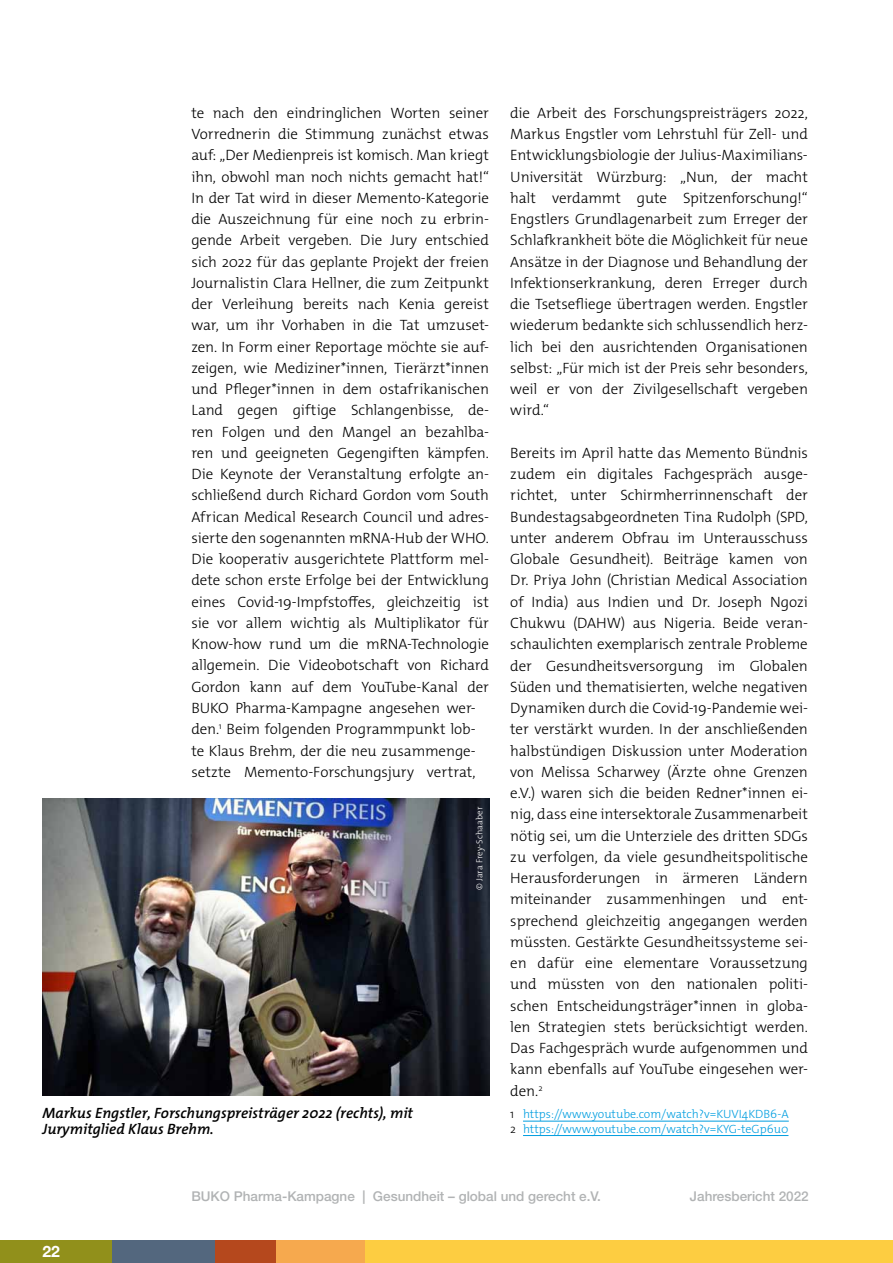
<style>
.page{position:relative;width:893px;height:1263px;background:#fff}
.page>*{position:absolute;margin:0;border:0;box-sizing:border-box;transform-origin:0 0}
.t1{font:700 15.75px "Helvetica Neue LT";color:#fff}
.t2{font:300 15px/21.3px "The Mix Os F";letter-spacing:-.005em;color:#000;text-align:justify}
.t3{font:italic 600 15px/16.5px "The Mix Os F";color:#000}
.t4{font:500 13.5px "Helvetica Neue LT";color:#b1b3b4}
.t5{font:300 12px/14.4px "The Mix Os F";color:#009ee0}
.t6{font:300 9px "The Mix Os F";letter-spacing:.01em;color:#fff}
.s1{color:#000}
</style>
<div class="page">
<div style="left:0;top:1241px;width:130px;height:22px;background:#91901b"></div>
<div style="left:112px;top:1241px;width:143px;height:22px;background:#53677e"></div>
<div style="left:364px;top:1241px;width:529px;height:22px;background:#fdcd41"></div>
<div style="left:215px;top:1241px;width:64px;height:22px;background:#b5481d"></div>
<div style="left:276px;top:1241px;width:88px;height:22px;background:#f6a94e"></div>
<hr style="left:523px;top:1121px;width:266px;height:1px;background:#009ee0">
<hr style="left:523px;top:1135px;width:265px;height:1px;background:#009ee0">
<img style="left:43px;top:798px;width:446px;height:298px">
<p class="t2" style="left:191px;top:102px;width:299px;text-align:left">te nach den eindringlichen Worten seiner Vorrednerin die Stimmung zunächst etwas auf: „Der Medienpreis ist komisch. Man kriegt ihn, obwohl man noch nichts gemacht hat!“ In der Tat wird in dieser Memento-Kategorie die Auszeichnung für eine noch zu erbrin&shy;gende Arbeit vergeben. Die Jury entschied sich 2022 für das geplante Projekt der freien Journalistin Clara Hellner, die zum Zeitpunkt der Verleihung bereits nach Kenia gereist war, um ihr Vorhaben in die Tat umzuset&shy;zen. In Form einer Reportage möchte sie auf&shy;zeigen, wie Mediziner*innen, Tierärzt*innen und Pfleger*innen in dem ostafrikanischen Land gegen giftige Schlangenbisse, de&shy;ren Folgen und den Mangel an bezahlba&shy;ren und geeigneten Gegengiften kämpfen.<br>Die Keynote der Veranstaltung erfolgte an&shy;schließend durch Richard Gordon vom South African Medical Research Council und adres&shy;sierte den sogenannten mRNA-Hub der WHO.<br>Die kooperativ ausgerichtete Plattform mel&shy;dete schon erste Erfolge bei der Entwicklung eines Covid-19-Impfstoffes, gleichzeitig ist sie vor allem wichtig als Multiplikator für Know-how rund um die mRNA-Technologie allgemein. Die Videobotschaft von Richard Gordon kann auf dem YouTube-Kanal der BUKO Pharma-Kampagne angesehen wer&shy;den.<sup>1</sup> Beim folgenden Programmpunkt lob&shy;te Klaus Brehm, der die neu zusammenge&shy;setzte Memento-Forschungsjury vertrat,</p>
<p class="t2" style="left:510px;top:102px;width:299px">die Arbeit des Forschungspreisträgers 2022, Markus Engstler vom Lehrstuhl für Zell- und Entwicklungsbiologie der Julius-Maximilians-Universität Würzburg: „Nun, der macht halt verdammt gute Spitzenforschung!“ Engstlers Grundlagenarbeit zum Erreger der Schlafkrankheit böte die Möglichkeit für neue Ansätze in der Diagnose und Behandlung der Infektionserkrankung, deren Erreger durch die Tsetsefliege übertragen werden. Engstler wiederum bedankte sich schlussendlich herz&shy;lich bei den ausrichtenden Organisationen selbst: „Für mich ist der Preis sehr besonders, weil er von der Zivilgesellschaft vergeben wird.“</p>
<p class="t2" style="left:510px;top:442px;width:299px">Bereits im April hatte das Memento Bündnis zudem ein digitales Fachgespräch ausge&shy;richtet, unter Schirmherrinnenschaft der Bundestagsabgeordneten Tina Rudolph (SPD, unter anderem Obfrau im Unterausschuss Globale Gesundheit). Beiträge kamen von Dr. Priya John (Christian Medical Association of India) aus Indien und Dr. Joseph Ngozi Chukwu (DAHW) aus Nigeria. Beide veran&shy;schaulichten exemplarisch zentrale Probleme der Gesundheitsversorgung im Globalen Süden und thematisierten, welche negativen Dynamiken durch die Covid-19-Pandemie wei&shy;ter verstärkt wurden. In der anschließenden halbstündigen Diskussion unter Moderation von Melissa Scharwey (Ärzte ohne Grenzen e.V.) waren sich die beiden Redner*innen ei&shy;nig, dass eine intersektorale Zusammenarbeit nötig sei, um die Unterziele des dritten SDGs zu verfolgen, da viele gesundheitspolitische Herausforderungen in ärmeren Ländern miteinander zusammenhingen und ent&shy;sprechend gleichzeitig angegangen werden müssten. Gestärkte Gesundheitssysteme sei&shy;en dafür eine elementare Voraussetzung und müssten von den nationalen politi&shy;schen Entscheidungsträger*innen in globa&shy;len Strategien stets berücksichtigt werden.<br>Das Fachgespräch wurde aufgenommen und kann ebenfalls auf YouTube eingesehen wer&shy;den.<sup>2</sup></p>
<p class="t5" style="left:510px;top:1107px;width:280px"><span class="s1">1</span> https://www.youtube.com/watch?v=KUVI4KDB6-A<br><span class="s1">2</span> https://www.youtube.com/watch?v=KYG-teGp6u0</p>
<p class="t6" style="left:474px;top:890px;width:85px;rotate:-90deg">© Jara Frey-Schaaber</p>
<p class="t3" style="left:43px;top:1105px;width:372px">Markus Engstler, Forschungspreisträger 2022 (rechts), mit<br>Jurymitglied Klaus Brehm.</p>
<p class="t1" style="left:43px;top:1242px;width:19px">22</p>
<p class="t4" style="left:191px;top:1188px;width:411px">BUKO Pharma-Kampagne | Gesundheit – global und gerecht e.V.</p>
<p class="t4" style="left:690px;top:1188px;width:120px">Jahresbericht 2022</p>
</div>
